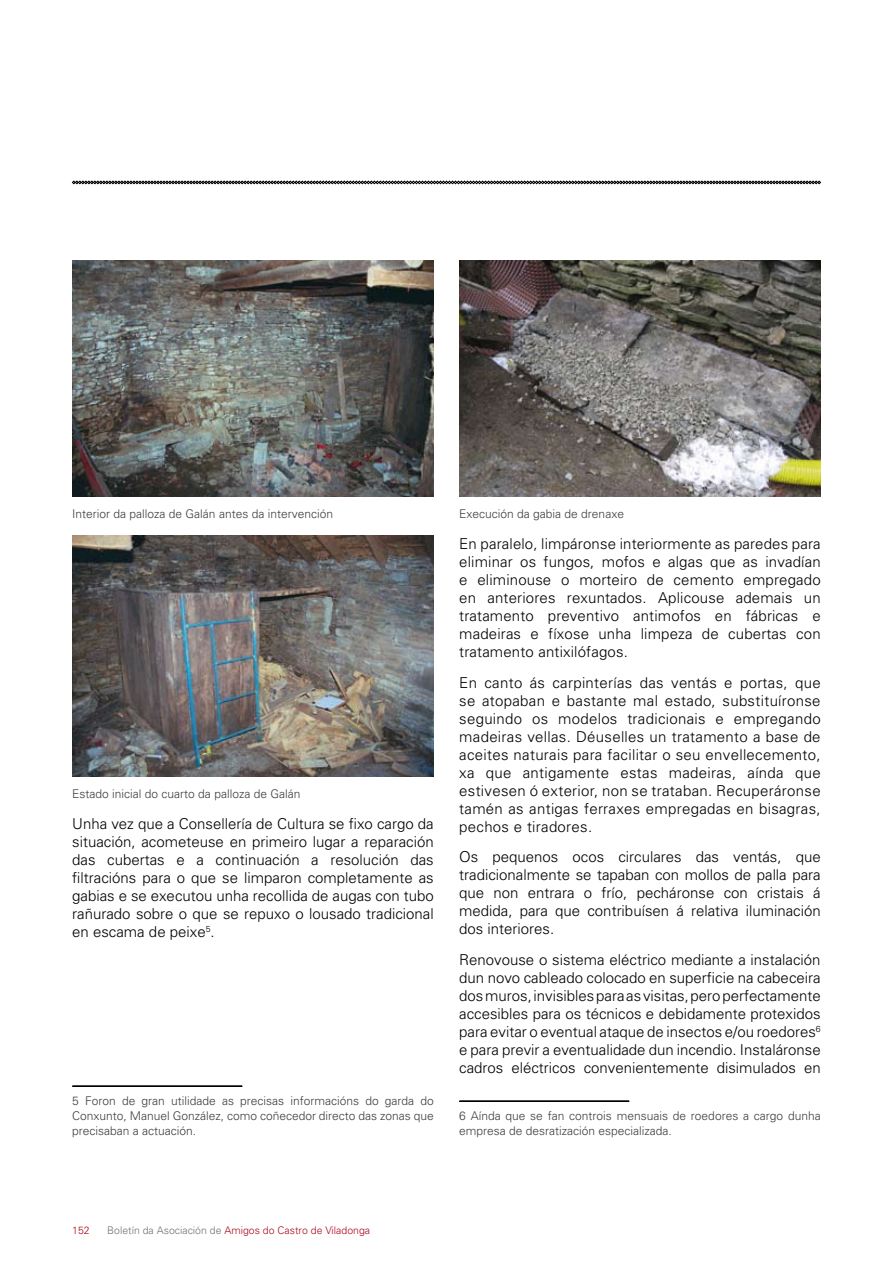
<style>
.page{position:relative;width:893px;height:1263px;background:#fff}
.page>*{position:absolute;margin:0;border:0;box-sizing:border-box;transform-origin:0 0}
.t1{font:300 15px/18px "Univers";color:#000;text-align:justify}
.t2{font:300 12px/15px "Univers";color:#3e3e40;text-align:justify}
.t3{font:300 10.5px "Univers";color:#af071f}
.s1{color:#707173}
</style>
<div class="page">
<svg style="left:72px;top:181px;width:749px;height:3px;background:#424242"></svg>
<img style="left:72px;top:260px;width:362px;height:236px">
<img style="left:72px;top:535px;width:362px;height:242px">
<svg style="left:72px;top:1085px;width:171px;height:2px"></svg>
<img style="left:459px;top:261px;width:362px;height:236px">
<svg style="left:459px;top:1100px;width:170px;height:2px"></svg>
<p class="t2" style="left:72px;top:505px;width:262px">Interior da palloza de Galán antes da intervención</p>
<p class="t2" style="left:72px;top:786px;width:230px">Estado inicial do cuarto da palloza de Galán</p>
<p class="t1" style="left:72px;top:814px;width:363px">Unha vez que a Consellería de Cultura se fixo cargo da situación, acometeuse en primeiro lugar a reparación das cubertas e a continuación a resolución das filtracións para o que se limparon completamente as gabias e se executou unha recollida de augas con tubo rañurado sobre o que se repuxo o lousado tradicional en escama de peixe<sup>5</sup>.</p>
<p class="t2" style="left:72px;top:1093px;width:363px">5 Foron de gran utilidade as precisas informacións do garda do Conxunto, Manuel González, como coñecedor directo das zonas que precisaban a actuación.</p>
<p class="t2" style="left:459px;top:506px;width:166px">Execución da gabia de drenaxe</p>
<p class="t1" style="left:459px;top:534px;width:363px">En paralelo, limpáronse interiormente as paredes para eliminar os fungos, mofos e algas que as invadían e eliminouse o morteiro de cemento empregado en anteriores rexuntados. Aplicouse ademais un tratamento preventivo antimofos en fábricas e madeiras e fíxose unha limpeza de cubertas con tratamento antixilófagos.</p>
<p class="t1" style="left:459px;top:673px;width:363px">En canto ás carpinterías das ventás e portas, que se atopaban e bastante mal estado, substituíronse seguindo os modelos tradicionais e empregando madeiras vellas. Déuselles un tratamento a base de aceites naturais para facilitar o seu envellecemento, xa que antigamente estas madeiras, aínda que estivesen ó exterior, non se trataban. Recuperáronse tamén as antigas ferraxes empregadas en bisagras, pechos e tiradores.</p>
<p class="t1" style="left:459px;top:848px;width:363px">Os pequenos ocos circulares das ventás, que tradicionalmente se tapaban con mollos de palla para que non entrara o frío, pecháronse con cristais á medida, para que contribuísen á relativa iluminación dos interiores.</p>
<p class="t1" style="left:459px;top:950px;width:363px">Renovouse o sistema eléctrico mediante a instalación dun novo cableado colocado en superficie na cabeceira dos muros, invisibles para as visitas, pero perfectamente accesibles para os técnicos e debidamente protexidos para evitar o eventual ataque de insectos e/ou roedores<sup>6 </sup>e para previr a eventualidade dun incendio. Instaláronse cadros eléctricos convenientemente disimulados en</p>
<p class="t2" style="left:459px;top:1108px;width:363px">6 Aínda que se fan controis mensuais de roedores a cargo dunha empresa de desratización especializada.</p>
<p class="t3" style="left:72px;top:1223px;width:19px">152</p>
<p class="t3" style="left:107px;top:1223px;width:264px"><span class="s1">Boletín da Asociación de</span> Amigos do Castro de Viladonga</p>
</div>
